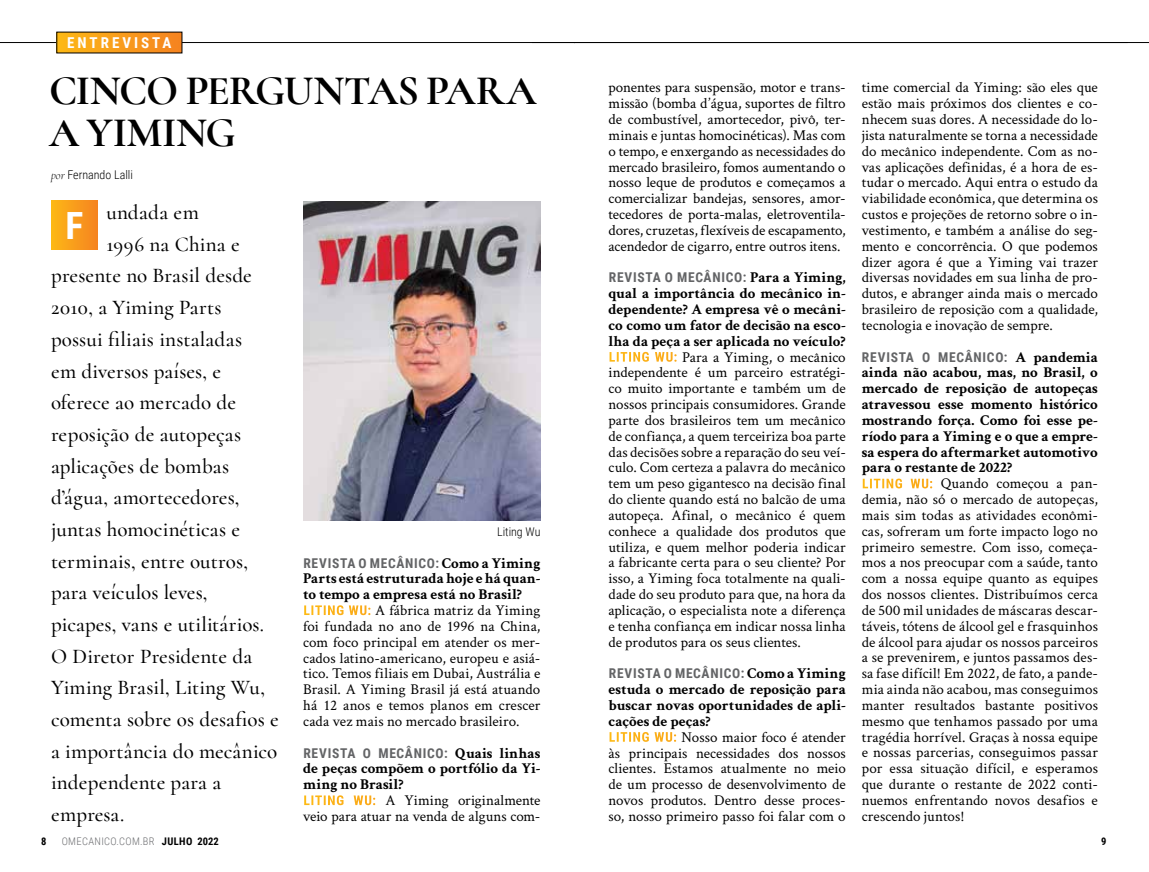
<style>
.page{position:relative;width:1149px;height:872px;background:#fff}
.page>*{position:absolute;margin:0;border:0;box-sizing:border-box;transform-origin:0 0}
.t1{font:700 42px/42px "Cormorant";letter-spacing:-.025em;color:#000}
.t2{font:700 37.5px "Roboto Condensed";color:#fff}
.t3{font:500 21px "Cormorant";letter-spacing:.005em;color:#000}
.t4{font:15px/15.9px "Crimson Text";letter-spacing:.005em;color:#000}
.t5{font:700 15px "Roboto Condensed";letter-spacing:.2em;color:#fff}
.t6{font:700 13.5px "Roboto Condensed";letter-spacing:.055em;color:#636466}
.t7{font:300 12px "Roboto Condensed";color:#000}
.t8{font:300 10.5px "Roboto Condensed";letter-spacing:.035em;color:#6d6e71}
.t9{font:700 10.5px "Roboto Condensed";color:#000}
.s1{font-family:"Cormorant";font-style:italic}
.s2{font-family:"Crimson Text";font-size:15px;color:#000}
.s3{font-weight:700}
.s4{font-family:"Roboto Condensed";font-weight:700;font-size:13.5px;color:#fff}
.s5{font-weight:700;color:#000}
</style>
<div class="page">
<hr style="left:0;top:42px;width:574px;height:1px;background:#000">
<div style="left:57px;top:32px;width:125px;height:21px;background:linear-gradient(to right,#fdb815,#f58321)"></div>
<div style="left:51px;top:200px;width:47px;height:49px;background:linear-gradient(to right,#fdb815,#f58321)"></div>
<img style="left:303px;top:201px;width:237px;height:319px">
<hr style="left:574px;top:42px;width:574px;height:1px;background:#000">
<p class="t5" style="left:67px;top:32px;width:106px">ENTREVISTA</p>
<h1 class="t1" style="left:49px;top:69px;width:488px">CINCO PERGUNTAS PARA<br>A YIMING</h1>
<p class="t7" style="left:51px;top:166px;width:83px"><span class="s1">por</span> Fernando Lalli</p>
<h3 class="t3" style="left:106px;top:200px;width:94px">undada em</h3>
<h3 class="t3" style="left:106px;top:231px;width:135px">1996 na China e</h3>
<h3 class="t3" style="left:51px;top:263px;width:202px">presente no Brasil desde</h3>
<h3 class="t3" style="left:51px;top:295px;width:172px">2010, a Yiming Parts</h3>
<h3 class="t3" style="left:51px;top:326px;width:192px">possui filiais instaladas</h3>
<h3 class="t3" style="left:51px;top:358px;width:172px">em diversos países, e</h3>
<h3 class="t3" style="left:51px;top:390px;width:187px">oferece ao mercado de</h3>
<h3 class="t3" style="left:51px;top:421px;width:192px">reposição de autopeças</h3>
<h3 class="t3" style="left:51px;top:453px;width:180px">aplicações de bombas</h3>
<h3 class="t3" style="left:51px;top:485px;width:190px">d’água, amortecedores,</h3>
<h3 class="t3" style="left:51px;top:516px;width:190px">juntas homocinéticas e</h3>
<h3 class="t3" style="left:51px;top:548px;width:198px">terminais, entre outros,</h3>
<h3 class="t3" style="left:51px;top:580px;width:158px">para veículos leves,</h3>
<h3 class="t3" style="left:51px;top:611px;width:214px">picapes, vans e utilitários.</h3>
<h3 class="t3" style="left:51px;top:643px;width:203px">O Diretor Presidente da</h3>
<h3 class="t3" style="left:51px;top:675px;width:215px">Yiming Brasil, Liting Wu,</h3>
<h3 class="t3" style="left:51px;top:706px;width:229px">comenta sobre os desafios e</h3>
<h3 class="t3" style="left:51px;top:738px;width:227px">a importância do mecânico</h3>
<h3 class="t3" style="left:51px;top:770px;width:172px">independente para a</h3>
<h3 class="t3" style="left:51px;top:801px;width:75px">empresa.</h3>
<h2 class="t2" style="left:65px;top:199px;width:19px">F</h2>
<p class="t7" style="left:497px;top:523px;width:45px">Liting Wu</p>
<p class="t6" style="left:303px;top:553px;width:238px">REVISTA O MECÂNICO: <span class="s2">Como a Yiming</span></p>
<p class="t4" style="left:303px;top:570px;width:239px"><span class="s3">Parts está estruturada hoje e há quan&shy;to tempo a empresa está no Brasil?<br></span><span class="s4">LITING WU:</span> A fábrica matriz da Yiming foi fundada no ano de 1996 na China, com foco principal em atender os mer&shy;cados latino-americano, europeu e asiá&shy;tico. Temos filiais em Dubai, Austrália e Brasil. A Yiming Brasil já está atuando há 12 anos e temos planos em crescer cada vez mais no mercado brasileiro.</p>
<p class="t6" style="left:303px;top:743px;width:238px">REVISTA O MECÂNICO: <span class="s2">Quais linhas</span></p>
<p class="t4" style="left:303px;top:760px;width:239px"><span class="s3">de peças compõem o portfólio da Yi&shy;ming no Brasil?<br></span><span class="s4">LITING WU:</span> A Yiming originalmente veio para atuar na venda de alguns com-</p>
<p class="t4" style="left:608px;top:79px;width:239px;text-align:justify">ponentes para suspensão, motor e trans&shy;missão (bomba d’água, suportes de filtro de combustível, amortecedor, pivô, ter&shy;minais e juntas homocinéticas). Mas com o tempo, e enxergando as necessidades do mercado brasileiro, fomos aumentando o nosso leque de produtos e começamos a comercializar bandejas, sensores, amor&shy;tecedores de porta-malas, eletroventila&shy;dores, cruzetas, flexíveis de escapamento, acendedor de cigarro, entre outros itens.</p>
<p class="t6" style="left:608px;top:268px;width:238px">REVISTA O MECÂNICO: <span class="s2">Para a Yiming,</span></p>
<p class="t4" style="left:608px;top:285px;width:239px;text-align:justify"><span class="s3">qual a importância do mecânico in&shy;dependente? A empresa vê o mecâni&shy;co como um fator de decisão na esco&shy;lha da peça a ser aplicada no veículo?<br></span><span class="s4">LITING WU:</span> Para a Yiming, o mecânico independente é um parceiro estratégi&shy;co muito importante e também um de nossos principais consumidores. Grande parte dos brasileiros tem um mecânico de confiança, a quem terceiriza boa parte das decisões sobre a reparação do seu veí&shy;culo. Com certeza a palavra do mecânico tem um peso gigantesco na decisão final do cliente quando está no balcão de uma autopeça. Afinal, o mecânico é quem conhece a qualidade dos produtos que utiliza, e quem melhor poderia indicar a fabricante certa para o seu cliente? Por isso, a Yiming foca totalmente na quali&shy;dade do seu produto para que, na hora da aplicação, o especialista note a diferença e tenha confiança em indicar nossa linha de produtos para os seus clientes.</p>
<p class="t6" style="left:608px;top:664px;width:238px">REVISTA O MECÂNICO: <span class="s2">Como a Yiming</span></p>
<p class="t4" style="left:608px;top:681px;width:239px"><span class="s3">estuda o mercado de reposição para buscar novas oportunidades de apli&shy;cações de peças?<br></span><span class="s4">LITING WU:</span> Nosso maior foco é atender às principais necessidades dos nossos clientes. Estamos atualmente no meio de um processo de desenvolvimento de novos produtos. Dentro desse proces&shy;so, nosso primeiro passo foi falar com o</p>
<p class="t4" style="left:861px;top:79px;width:238px;text-align:justify">time comercial da Yiming: são eles que estão mais próximos dos clientes e co&shy;nhecem suas dores. A necessidade do lo&shy;jista naturalmente se torna a necessidade do mecânico independente. Com as no&shy;vas aplicações definidas, é a hora de es&shy;tudar o mercado. Aqui entra o estudo da viabilidade econômica, que determina os custos e projeções de retorno sobre o in&shy;vestimento, e também a análise do seg&shy;mento e concorrência. O que podemos dizer agora é que a Yiming vai trazer diversas novidades em sua linha de pro&shy;dutos, e abranger ainda mais o mercado brasileiro de reposição com a qualidade, tecnologia e inovação de sempre.</p>
<p class="t6" style="left:861px;top:347px;width:237px">REVISTA O MECÂNICO: <span class="s2">A pandemia</span></p>
<p class="t4" style="left:861px;top:364px;width:238px"><span class="s3">ainda não acabou, mas, no Brasil, o mercado de reposição de autopeças atravessou esse momento histórico mostrando força. Como foi esse pe&shy;ríodo para a Yiming e o que a empre&shy;sa espera do aftermarket automotivo para o restante de 2022?<br></span><span class="s4">LITING WU:</span> Quando começou a pan&shy;demia, não só o mercado de autopeças, mais sim todas as atividades econômi&shy;cas, sofreram um forte impacto logo no primeiro semestre. Com isso, começa&shy;mos a nos preocupar com a saúde, tanto com a nossa equipe quanto as equipes dos nossos clientes. Distribuímos cerca de 500 mil unidades de máscaras descar&shy;táveis, tótens de álcool gel e frasquinhos de álcool para ajudar os nossos parceiros a se prevenirem, e juntos passamos des&shy;sa fase difícil! Em 2022, de fato, a pande&shy;mia ainda não acabou, mas conseguimos manter resultados bastante positivos mesmo que tenhamos passado por uma tragédia horrível. Graças à nossa equipe e nossas parcerias, conseguimos passar por essa situação difícil, e esperamos que durante o restante de 2022 conti&shy;nuemos enfrentando novos desafios e crescendo juntos!</p>
<p class="t9" style="left:41px;top:834px;width:7px">8</p>
<p class="t8" style="left:62px;top:834px;width:158px">OMECANICO.COM.BR <span class="s5">JULHO 2022</span></p>
<p class="t9" style="left:1100px;top:834px;width:7px">9</p>
</div>
